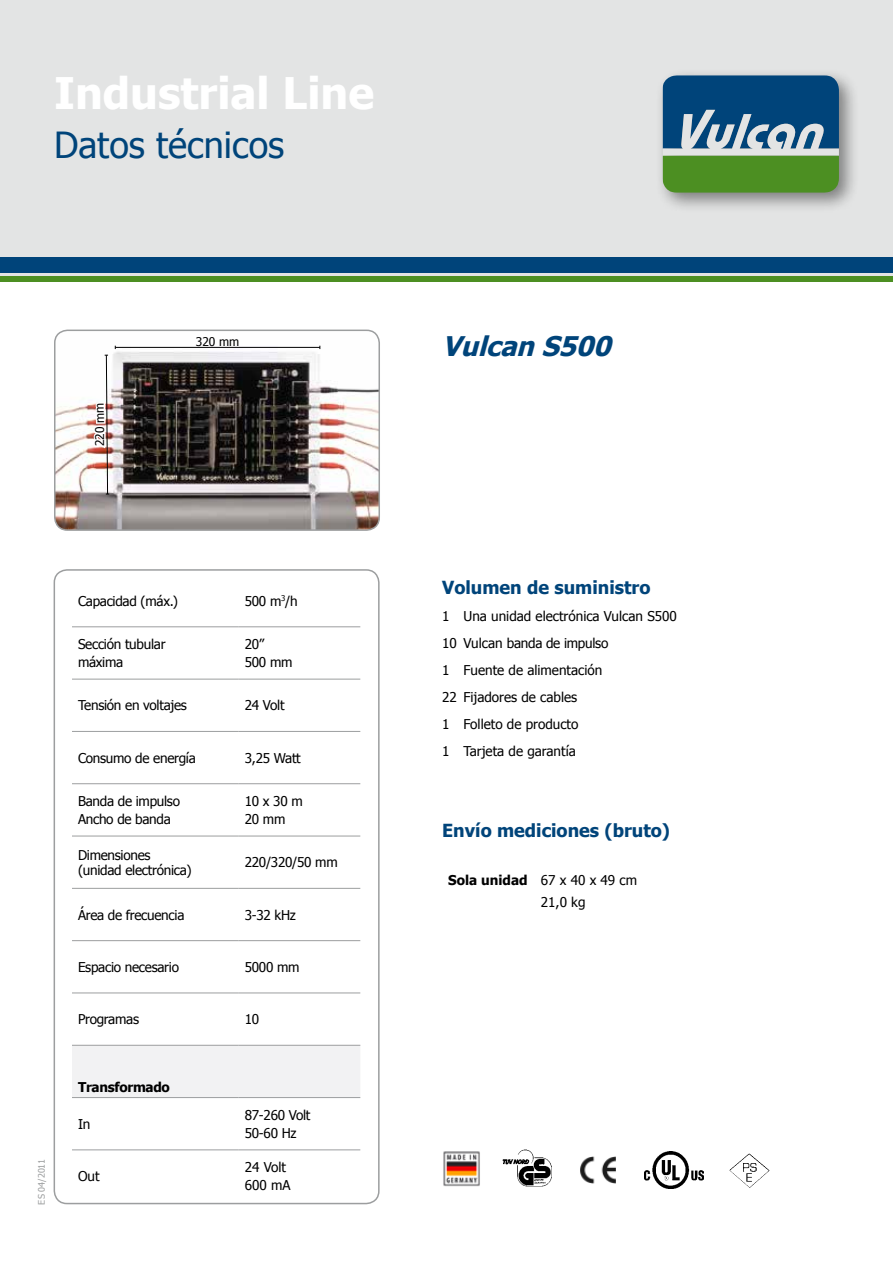
<style>
.page{position:relative;width:893px;height:1263px;background:#fff}
.page>*{position:absolute;margin:0;border:0;box-sizing:border-box;transform-origin:0 0}
.t1{font:700 43.5px "Tahoma";color:#fff}
.t2{font:36px "Tahoma";color:#00447a}
.t3{font:italic 700 27px "Tahoma";color:#00447a}
.t4{font:700 18px "Tahoma";color:#00447a}
.t5{font:13.5px/18px "Tahoma";letter-spacing:-.02em;color:#000}
.t6{font:13.5px/27px "Tahoma";color:#000}
.t7{font:700 13.5px "Tahoma";letter-spacing:-.02em;color:#000}
.t8{font:12px "Tahoma";letter-spacing:-.005em;color:#000}
.t9{font:9px "Tahoma";color:#9c9e9f}
.s1{font-weight:700}
</style>
<div class="page">
<div style="left:0;top:0;width:893px;height:261px;background:#e3e4e4"></div>
<div style="left:0;top:257px;width:893px;height:18px;background:#00447a"></div>
<hr style="left:0;top:274px;width:893px;height:3px;background:#e3e4e4">
<div style="left:0;top:277px;width:893px;height:5px;background:#4c8f22"></div>
<div style="left:655px;top:68px;width:205px;height:145px;background:#000;opacity:.45"></div>
<svg style="left:663px;top:75px;width:176px;height:118px"></svg>
<img style="left:443px;top:1151px;width:37px;height:36px">
<img style="left:502px;top:1149px;width:50px;height:38px">
<img style="left:580px;top:1156px;width:36px;height:28px">
<svg style="left:742px;top:1153px;width:7px;height:6px"></svg>
<img style="left:644px;top:1152px;width:59px;height:36px">
<div style="left:54px;top:569px;width:326px;height:635px;border:2px solid #9c9e9f;border-radius:13px"></div>
<img style="left:55px;top:330px;width:324px;height:200px">
<div style="left:54px;top:330px;width:326px;height:201px;border:2px solid #9c9e9f;border-radius:13px"></div>
<div style="left:72px;top:1046px;width:288px;height:51px;background:#f2f2f3"></div>
<hr style="left:239px;top:626px;width:121px;height:1px;background:#9c9e9f">
<hr style="left:239px;top:679px;width:121px;height:1px;background:#9c9e9f">
<hr style="left:239px;top:731px;width:121px;height:1px;background:#9c9e9f">
<hr style="left:239px;top:783px;width:121px;height:1px;background:#9c9e9f">
<hr style="left:239px;top:836px;width:121px;height:1px;background:#9c9e9f">
<hr style="left:239px;top:888px;width:121px;height:1px;background:#9c9e9f">
<hr style="left:239px;top:940px;width:121px;height:1px;background:#9c9e9f">
<hr style="left:239px;top:992px;width:121px;height:1px;background:#9c9e9f">
<hr style="left:239px;top:1045px;width:121px;height:1px;background:#9c9e9f">
<hr style="left:239px;top:1097px;width:121px;height:1px;background:#9c9e9f">
<hr style="left:239px;top:1149px;width:121px;height:1px;background:#9c9e9f">
<hr style="left:72px;top:626px;width:167px;height:1px;background:#9c9e9f">
<hr style="left:72px;top:679px;width:167px;height:1px;background:#9c9e9f">
<hr style="left:72px;top:731px;width:167px;height:1px;background:#9c9e9f">
<hr style="left:72px;top:783px;width:167px;height:1px;background:#9c9e9f">
<hr style="left:72px;top:836px;width:167px;height:1px;background:#9c9e9f">
<hr style="left:72px;top:888px;width:167px;height:1px;background:#9c9e9f">
<hr style="left:72px;top:940px;width:167px;height:1px;background:#9c9e9f">
<hr style="left:72px;top:992px;width:167px;height:1px;background:#9c9e9f">
<hr style="left:72px;top:1045px;width:167px;height:1px;background:#9c9e9f">
<hr style="left:72px;top:1097px;width:167px;height:1px;background:#9c9e9f">
<hr style="left:72px;top:1149px;width:167px;height:1px;background:#9c9e9f">
<svg style="left:91px;top:354px;width:18px;height:141px"></svg>
<hr style="left:115px;top:347px;width:205px;height:1px;background:#000">
<h1 class="t1" style="left:54px;top:62px;width:322px">Industrial Line</h1>
<h2 class="t2" style="left:54px;top:121px;width:232px">Datos técnicos</h2>
<p class="t8" style="left:92px;top:446px;width:45px;rotate:-90deg">220 mm</p>
<p class="t8" style="left:196px;top:333px;width:45px">320 mm</p>
<p class="t9" style="left:35px;top:1204px;width:47px;rotate:-90deg">ES 04/2011</p>
<p class="t5" style="left:78px;top:591px;width:102px">Capacidad (máx.)</p>
<p class="t5" style="left:245px;top:591px;width:54px">500 m<sup>3</sup>/h</p>
<p class="t5" style="left:78px;top:635px;width:89px">Sección tubular máxima</p>
<p class="t5" style="left:245px;top:635px;width:49px">20”<br>500 mm</p>
<p class="t5" style="left:78px;top:696px;width:110px">Tensión en voltajes</p>
<p class="t5" style="left:245px;top:696px;width:41px">24 Volt</p>
<p class="t5" style="left:78px;top:748px;width:119px">Consumo de energía</p>
<p class="t5" style="left:245px;top:748px;width:57px">3,25 Watt</p>
<p class="t5" style="left:78px;top:791px;width:104px">Banda de impulso<br>Ancho de banda</p>
<p class="t5" style="left:245px;top:791px;width:60px">10 x 30 m<br>20 mm</p>
<p class="t5" style="left:78px;top:847px;width:115px;line-height:14.9px">Dimensiones (unidad electrónica)</p>
<p class="t5" style="left:245px;top:853px;width:94px">220/320/50 mm</p>
<p class="t5" style="left:78px;top:905px;width:108px">Área de frecuencia</p>
<p class="t5" style="left:245px;top:905px;width:53px">3-32 kHz</p>
<p class="t5" style="left:78px;top:957px;width:103px">Espacio necesario</p>
<p class="t5" style="left:245px;top:957px;width:56px">5000 mm</p>
<p class="t5" style="left:78px;top:1010px;width:63px">Programas</p>
<p class="t5" style="left:245px;top:1010px;width:16px">10</p>
<p class="t7" style="left:78px;top:1077px;width:93px">Transformado</p>
<p class="t5" style="left:78px;top:1114px;width:14px">In</p>
<p class="t5" style="left:245px;top:1105px;width:67px">87-260 Volt<br>50-60 Hz</p>
<p class="t5" style="left:78px;top:1166px;width:23px">Out</p>
<p class="t6" style="left:245px;top:1157px;width:47px;line-height:18px">24 Volt<br>600 mA</p>
<h3 class="t3" style="left:442px;top:327px;width:179px">Vulcan S500</h3>
<h3 class="t4" style="left:442px;top:575px;width:210px">Volumen de suministro</h3>
<p class="t6" style="left:442px;top:602px;width:236px">1 Una unidad electrónica Vulcan S500<br>10 Vulcan banda de impulso<br>1 Fuente de alimentación<br>22 Fijadores de cables<br>1 Folleto de producto<br>1 Tarjeta de garantía</p>
<h3 class="t4" style="left:442px;top:818px;width:229px">Envío mediciones (bruto)</h3>
<p class="t5" style="left:541px;top:868px;width:98px;line-height:22.5px;text-indent:-93px"><span class="s1">Sola unidad</span> 67 x 40 x 49 cm<br>21,0 kg</p>
</div>
